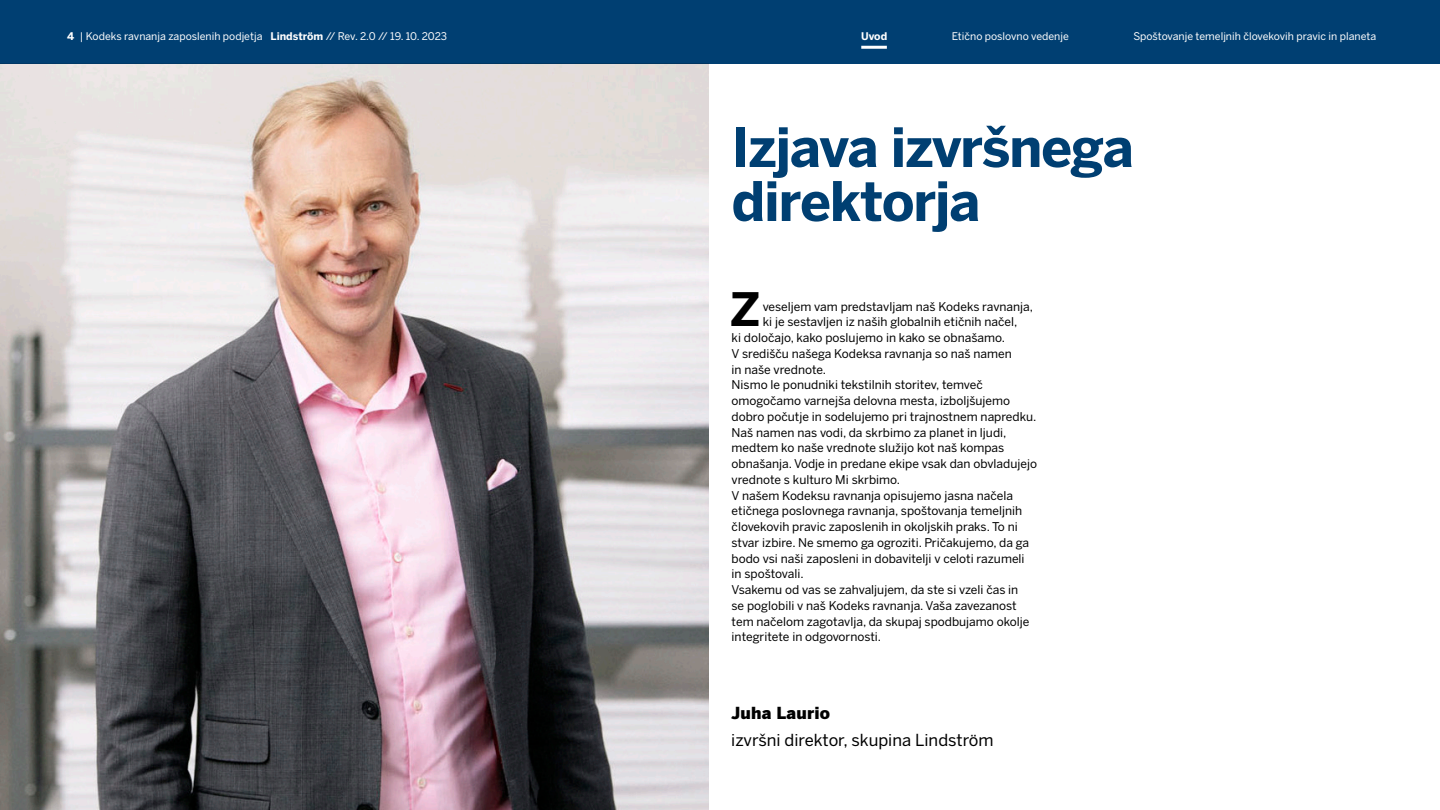
<style>
.page{position:relative;width:1440px;height:810px;background:#fff}
.page>*{position:absolute;margin:0;border:0;box-sizing:border-box;transform-origin:0 0}
.h2_musta{font:700 54px/54px "Benton Sans";letter-spacing:-.025em;color:#003f72}
.Leipis_musta_anfangi{font:700 45.75px "Benton Sans";color:#000}
.Leipis{font:16.5px "Benton Sans";color:#000}
.Leipis-2{font:900 16.5px "Benton Sans";letter-spacing:.01em;color:#000}
.Leipis_musta{font:12px/15.8px "Benton Sans";color:#000}
.Leipis_musta_anfangi-2{font:12px "Benton Sans";color:#000}
.t1{font:10.5px "Benton Sans";color:#fff}
.t2{font:700 10.5px "Benton Sans";color:#fff}
.s1{font-weight:700}
</style>
<div class="page">
<img style="left:0;top:64px;width:709px;height:746px">
<div style="left:0;top:0;width:1440px;height:63px;background:#003f72"></div>
<hr style="left:861px;top:46px;width:26px;height:3px;background:#fff">
<p class="t1" style="left:67px;top:30px;width:381px"><span class="s1">4</span> | Kodeks ravnanja zaposlenih podjetja <span class="s1">Lindström</span> // Rev. 2.0 // 19. 10. 2023</p>
<p class="t2" style="left:861px;top:29px;width:27px">Uvod</p>
<p class="t1" style="left:952px;top:30px;width:119px">Etično poslovno vedenje</p>
<p class="t1" style="left:1133px;top:30px;width:244px">Spoštovanje temeljnih človekovih pravic in planeta</p>
<h2 class="h2_musta" style="left:732px;top:121px;width:404px">Izjava izvršnega direktorja</h2>
<p class="Leipis_musta_anfangi" style="left:730px;top:281px;width:32px">Z</p>
<p class="Leipis_musta_anfangi-2" style="left:763px;top:299px;width:272px">veseljem vam predstavljam naš Kodeks ravnanja,</p>
<p class="Leipis_musta_anfangi-2" style="left:763px;top:315px;width:256px">ki je sestavljen iz naših globalnih etičnih načel,</p>
<p class="Leipis_musta_anfangi-2" style="left:732px;top:330px;width:275px">ki določajo, kako poslujemo in kako se obnašamo.</p>
<p class="Leipis_musta_anfangi-2" style="left:732px;top:346px;width:282px">V središču našega Kodeksa ravnanja so naš namen</p>
<p class="Leipis_musta_anfangi-2" style="left:732px;top:362px;width:96px">in naše vrednote.</p>
<p class="Leipis_musta" style="left:732px;top:377px;width:307px">Nismo le ponudniki tekstilnih storitev, temveč omogočamo varnejša delovna mesta, izboljšujemo dobro počutje in sodelujemo pri trajnostnem napredku.<br>Naš namen nas vodi, da skrbimo za planet in ljudi, medtem ko naše vrednote služijo kot naš kompas obnašanja. Vodje in predane ekipe vsak dan obvladujejo vrednote s kulturo Mi skrbimo.</p>
<p class="Leipis_musta" style="left:732px;top:487px;width:299px">V našem Kodeksu ravnanja opisujemo jasna načela etičnega poslovnega ravnanja, spoštovanja temeljnih človekovih pravic zaposlenih in okoljskih praks. To ni stvar izbire. Ne smemo ga ogroziti. Pričakujemo, da ga bodo vsi naši zaposleni in dobavitelji v celoti razumeli in spoštovali.</p>
<p class="Leipis_musta" style="left:732px;top:582px;width:299px">Vsakemu od vas se zahvaljujem, da ste si vzeli čas in se poglobili v naš Kodeks ravnanja. Vaša zavezanost tem načelom zagotavlja, da skupaj spodbujamo okolje integritete in odgovornosti.</p>
<p class="Leipis-2" style="left:731px;top:702px;width:100px">Juha Laurio</p>
<p class="Leipis" style="left:731px;top:730px;width:264px">izvršni direktor, skupina Lindström</p>
</div>
